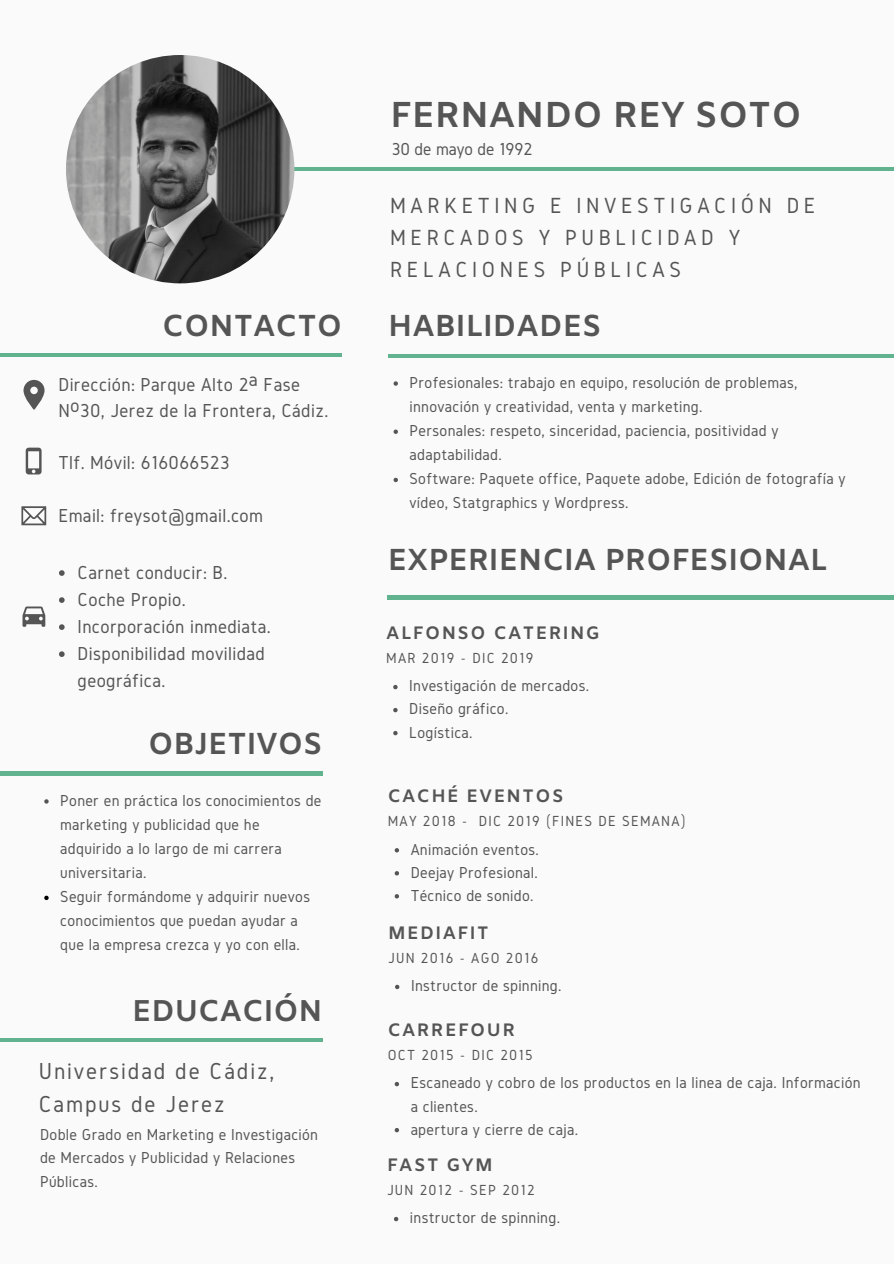
<style>
.page{position:relative;width:894px;height:1264px;background:#fff}
.page>*{position:absolute;margin:0;border:0;box-sizing:border-box;transform-origin:0 0}
.t1{font:700 36px "Amiko";color:#555}
.t2{font:700 30.3px "Amiko";color:#555}
.t3{font:700 30px "Amiko";color:#555}
.t4{font:24px/32.8px "Gidole";letter-spacing:.08em;color:#555}
.t5{font:22.65px/31.8px "Gidole";letter-spacing:.2em;color:#555}
.t6{font:19.5px/27px "Gidole";letter-spacing:.02em;color:#555}
.t7{font:700 18px "Amiko";letter-spacing:.08em;color:#555}
.t8{font:18px "Gidole";color:#555}
.t9{font:16.5px/24.2px "Gidole";letter-spacing:.02em;color:#555}
.t10{font:15.15px "Gidole";letter-spacing:.08em;color:#555}
</style>
<div class="page">
<div style="left:0;top:0;width:893px;height:1263px;background:#fafafa"></div>
<hr style="left:294px;top:167px;width:599px;height:4px;background:#61b390">
<img style="left:66px;top:55px;width:228px;height:228px;border-radius:50%">
<hr style="left:0;top:771px;width:322px;height:4px;background:#61b390">
<svg style="left:44px;top:799px;width:5px;height:4px"></svg>
<svg style="left:44px;top:895px;width:5px;height:5px"></svg>
<hr style="left:0;top:354px;width:342px;height:3px;background:#61b390">
<hr style="left:388px;top:354px;width:505px;height:4px;background:#61b390">
<svg style="left:393px;top:381px;width:5px;height:5px"></svg>
<svg style="left:393px;top:429px;width:5px;height:5px"></svg>
<svg style="left:393px;top:478px;width:5px;height:4px"></svg>
<hr style="left:387px;top:595px;width:506px;height:4px;background:#61b390">
<svg style="left:394px;top:848px;width:5px;height:4px"></svg>
<svg style="left:394px;top:871px;width:5px;height:4px"></svg>
<svg style="left:394px;top:894px;width:5px;height:4px"></svg>
<svg style="left:395px;top:984px;width:4px;height:5px"></svg>
<hr style="left:0;top:1038px;width:322px;height:3px;background:#61b390">
<svg style="left:394px;top:1082px;width:5px;height:4px"></svg>
<svg style="left:394px;top:1128px;width:5px;height:4px"></svg>
<svg style="left:394px;top:1216px;width:4px;height:5px"></svg>
<svg style="left:26px;top:447px;width:16px;height:27px"></svg>
<svg style="left:21px;top:506px;width:25px;height:19px"></svg>
<svg style="left:23px;top:380px;width:22px;height:30px"></svg>
<svg style="left:59px;top:570px;width:6px;height:6px"></svg>
<svg style="left:59px;top:597px;width:6px;height:6px"></svg>
<svg style="left:59px;top:624px;width:6px;height:6px"></svg>
<svg style="left:59px;top:651px;width:6px;height:6px"></svg>
<svg style="left:22px;top:606px;width:23px;height:20px"></svg>
<svg style="left:393px;top:685px;width:4px;height:4px"></svg>
<svg style="left:393px;top:708px;width:4px;height:4px"></svg>
<svg style="left:393px;top:731px;width:4px;height:4px"></svg>
<h2 class="t2" style="left:162px;top:308px;width:181px">CONTACTO</h2>
<p class="t6" style="left:58px;top:370px;width:271px;line-height:26.2px">Dirección: Parque Alto 2ª Fase<br>Nº30, Jerez de la Frontera, Cádiz.</p>
<p class="t6" style="left:58px;top:449px;width:172px">Tlf. Móvil: 616066523</p>
<p class="t6" style="left:58px;top:501px;width:206px">Email: freysot@gmail.com</p>
<p class="t6" style="left:78px;top:559px;width:195px">Carnet conducir: B.<br>Coche Propio.<br>Incorporación inmediata.<br>Disponibilidad movilidad geográfica.</p>
<h2 class="t2" style="left:148px;top:725px;width:176px">OBJETIVOS</h2>
<p class="t9" style="left:60px;top:788px;width:263px">Poner en práctica los conocimientos de marketing y publicidad que he adquirido a lo largo de mi carrera universitaria.<br>Seguir formándome y adquirir nuevos conocimientos que puedan ayudar a que la empresa crezca y yo con ella.</p>
<h3 class="t3" style="left:132px;top:992px;width:192px">EDUCACIÓN</h3>
<h3 class="t4" style="left:39px;top:1054px;width:237px">Universidad de Cádiz,<br>Campus de Jerez</h3>
<p class="t9" style="left:40px;top:1121px;width:279px;line-height:23.7px">Doble Grado en Marketing e Investigación de Mercados y Publicidad y Relaciones<br>Públicas.</p>
<h1 class="t1" style="left:390px;top:93px;width:413px">FERNANDO REY SOTO</h1>
<p class="t8" style="left:391px;top:139px;width:142px">30 de mayo de 1992</p>
<h3 class="t5" style="left:390px;top:190px;width:427px">MARKETING E INVESTIGACIÓN DE<br>MERCADOS Y PUBLICIDAD Y<br>RELACIONES PÚBLICAS</h3>
<h2 class="t2" style="left:388px;top:308px;width:215px">HABILIDADES</h2>
<p class="t9" style="left:409px;top:370px;width:437px">Profesionales: trabajo en equipo, resolución de problemas, innovación y creatividad, venta y marketing.<br>Personales: respeto, sinceridad, paciencia, positividad y adaptabilidad.<br>Software: Paquete office, Paquete adobe, Edición de fotografía y vídeo, Statgraphics y Wordpress.</p>
<h2 class="t2" style="left:387px;top:542px;width:441px">EXPERIENCIA PROFESIONAL</h2>
<p class="t7" style="left:386px;top:622px;width:215px">ALFONSO CATERING</p>
<p class="t10" style="left:386px;top:649px;width:149px">MAR 2019 - DIC 2019</p>
<p class="t9" style="left:409px;top:674px;width:181px;line-height:23px">Investigación de mercados.<br>Diseño gráfico.<br>Logística.</p>
<p class="t7" style="left:387px;top:785px;width:177px">CACHÉ EVENTOS</p>
<p class="t10" style="left:387px;top:812px;width:299px">MAY 2018 - DIC 2019 (FINES DE SEMANA)</p>
<p class="t9" style="left:410px;top:837px;width:130px;line-height:23px;text-align:justify">Animación eventos.<br>Deejay Profesional.<br>Técnico de sonido.</p>
<p class="t7" style="left:388px;top:922px;width:102px">MEDIAFIT</p>
<p class="t10" style="left:388px;top:949px;width:152px">JUN 2016 - AGO 2016</p>
<p class="t9" style="left:411px;top:973px;width:152px">Instructor de spinning.</p>
<p class="t7" style="left:387px;top:1019px;width:129px">CARREFOUR</p>
<p class="t10" style="left:387px;top:1046px;width:146px">OCT 2015 - DIC 2015</p>
<p class="t9" style="left:410px;top:1071px;width:451px;line-height:23px">Escaneado y cobro de los productos en la linea de caja. Información a clientes.<br>apertura y cierre de caja.</p>
<p class="t7" style="left:387px;top:1154px;width:107px">FAST GYM</p>
<p class="t10" style="left:387px;top:1181px;width:149px">JUN 2012 - SEP 2012</p>
<p class="t9" style="left:410px;top:1205px;width:151px">instructor de spinning.</p>
</div>
